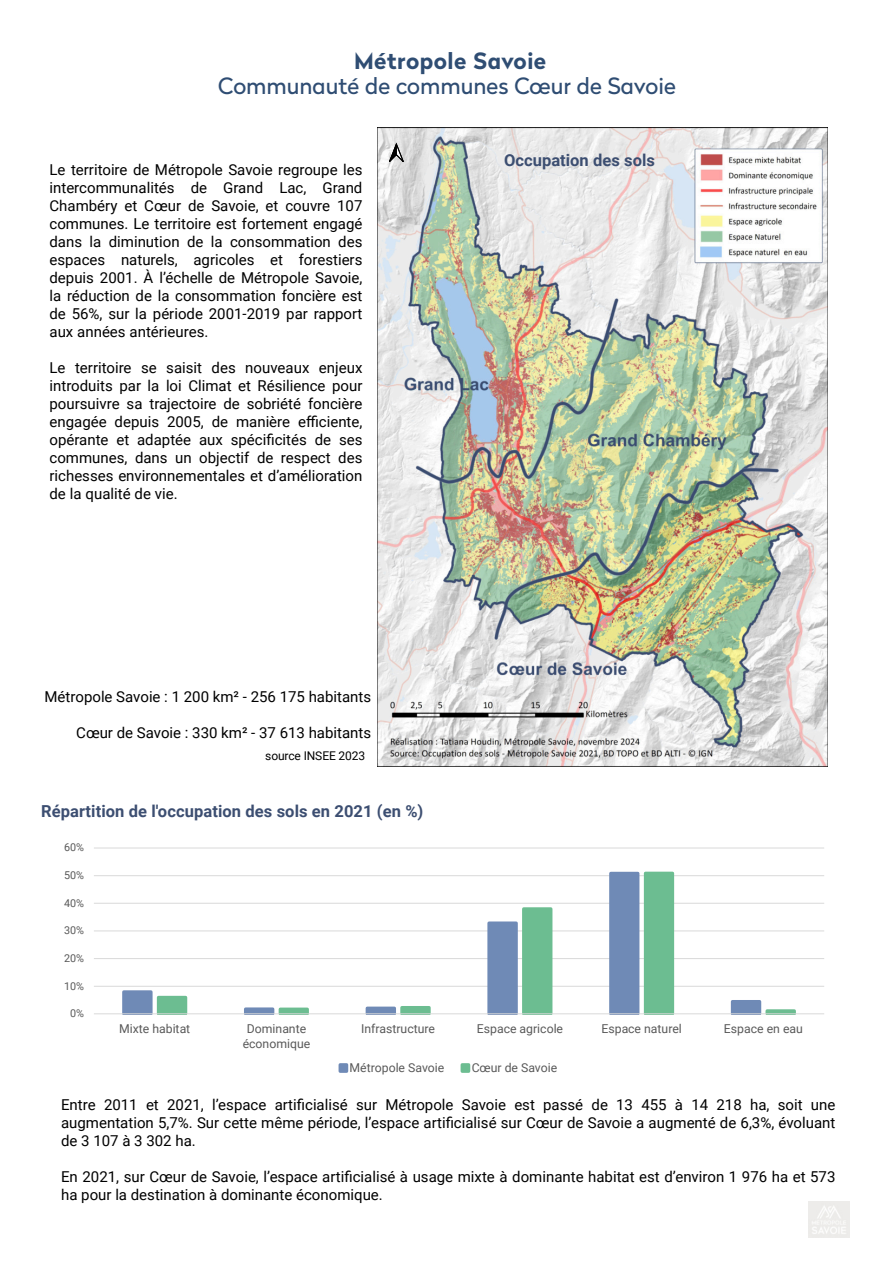
<style>
.page{position:relative;width:893px;height:1263px;background:#fff}
.page>*{position:absolute;margin:0;border:0;box-sizing:border-box;transform-origin:0 0}
.t1{font:22.35px "Radikal";color:#2f4d73}
.t2{font:700 22.35px "Radikal";letter-spacing:.02em;color:#2f4d73}
.t3{font:700 16.5px "Roboto";letter-spacing:.005em;color:#3c4e71}
.t4{font:15px/18px "Roboto";color:#000;text-align:justify}
.t5{font:12.3px/14.7px "Roboto";color:#595959;text-align:center}
.t6{font:12px "Roboto";letter-spacing:-.01em;color:#000}
.t7{font:10.8px "Roboto";letter-spacing:-.005em;color:#595959}
</style>
<div class="page">
<img style="left:377px;top:127px;width:450px;height:639px">
<img style="left:808px;top:1202px;width:41px;height:35px">
<svg style="left:387px;top:143px;width:18px;height:22px"></svg>
<hr style="left:94px;top:986px;width:730px;height:1px;background:#d9d9d9">
<hr style="left:94px;top:958px;width:730px;height:1px;background:#d9d9d9">
<hr style="left:94px;top:931px;width:730px;height:1px;background:#d9d9d9">
<hr style="left:94px;top:903px;width:730px;height:1px;background:#d9d9d9">
<hr style="left:94px;top:875px;width:730px;height:1px;background:#d9d9d9">
<hr style="left:94px;top:848px;width:730px;height:1px;background:#d9d9d9">
<svg style="left:121px;top:930px;width:34px;height:85px"></svg>
<svg style="left:155px;top:871px;width:642px;height:144px"></svg>
<hr style="left:94px;top:1013px;width:730px;height:1px;background:#d9d9d9">
<div style="left:340px;top:1065px;width:7px;height:6px;background:#6f8ab6"></div>
<div style="left:338px;top:1063px;width:10px;height:10px;border:3px solid #6f8ab6"></div>
<div style="left:460px;top:1063px;width:10px;height:10px;border:3px solid #6cbd91"></div>
<h1 class="t2" style="left:354px;top:52px;width:194px">Métropole Savoie</h1>
<h1 class="t1" style="left:218px;top:77px;width:459px">Communauté de communes Cœur de Savoie</h1>
<p class="t4" style="left:49px;top:160px;width:314px">Le territoire de Métropole Savoie regroupe les intercommunalités de Grand Lac, Grand Chambéry et Cœur de Savoie, et couvre 107 communes. Le territoire est fortement engagé dans la diminution de la consommation des espaces naturels, agricoles et forestiers depuis 2001. À l’échelle de Métropole Savoie, la réduction de la consommation foncière est de 56%, sur la période 2001-2019 par rapport aux années antérieures.</p>
<p class="t4" style="left:49px;top:358px;width:314px">Le territoire se saisit des nouveaux enjeux introduits par la loi Climat et Résilience pour poursuivre sa trajectoire de sobriété foncière engagée depuis 2005, de manière efÏciente, opérante et adaptée aux spécificités de ses communes, dans un objectif de respect des richesses environnementales et d’amélioration de la qualité de vie.</p>
<p class="t4" style="left:45px;top:687px;width:328px">Métropole Savoie : 1 200 km² - 256 175 habitants</p>
<p class="t4" style="left:76px;top:723px;width:296px">Cœur de Savoie : 330 km² - 37 613 habitants</p>
<p class="t6" style="left:265px;top:748px;width:101px">source INSEE 2023</p>
<p class="t3" style="left:41px;top:800px;width:384px">Répartition de l'occupation des sols en 2021 (en %)</p>
<p class="t7" style="left:64px;top:840px;width:21px">60%</p>
<p class="t7" style="left:64px;top:868px;width:21px">50%</p>
<p class="t7" style="left:64px;top:895px;width:21px">40%</p>
<p class="t7" style="left:64px;top:923px;width:21px">30%</p>
<p class="t7" style="left:64px;top:950px;width:21px">20%</p>
<p class="t7" style="left:64px;top:978px;width:21px">10%</p>
<p class="t7" style="left:70px;top:1006px;width:15px">0%</p>
<p class="t3" style="left:504px;top:149px;width:152px">Occupation des sols</p>
<p class="t5" style="left:119px;top:1021px;width:73px">Mixte habitat</p>
<p class="t5" style="left:243px;top:1021px;width:69px">Dominante économique</p>
<p class="t5" style="left:361px;top:1021px;width:75px">Infrastructure</p>
<p class="t5" style="left:477px;top:1021px;width:88px">Espace agricole</p>
<p class="t5" style="left:601px;top:1021px;width:82px">Espace naturel</p>
<p class="t5" style="left:724px;top:1021px;width:80px">Espace en eau</p>
<p class="t5" style="left:349px;top:1060px;width:96px">Métropole Savoie</p>
<p class="t5" style="left:471px;top:1060px;width:87px">Cœur de Savoie</p>
<p class="t4" style="left:61px;top:1095px;width:775px">Entre 2011 et 2021, l’espace artificialisé sur Métropole Savoie est passé de 13 455 à 14 218 ha, soit une augmentation 5,7%. Sur cette même période, l’espace artificialisé sur Cœur de Savoie a augmenté de 6,3%, évoluant de 3 107 à 3 302 ha.</p>
<p class="t4" style="left:61px;top:1167px;width:775px">En 2021, sur Cœur de Savoie, l’espace artificialisé à usage mixte à dominante habitat est d’environ 1 976 ha et 573 ha pour la destination à dominante économique.</p>
</div>
